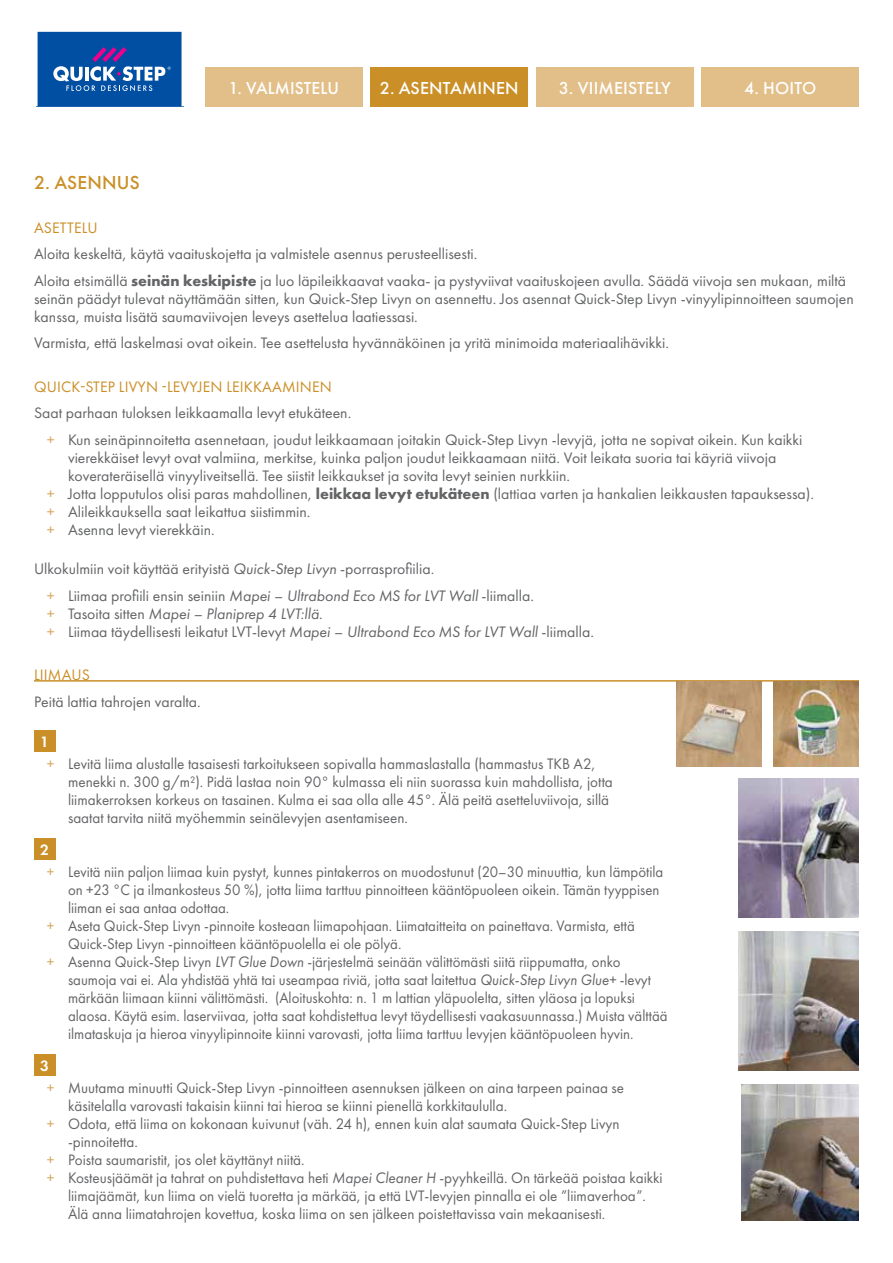
<style>
.page{position:relative;width:893px;height:1263px;background:#fff}
.page>*{position:absolute;margin:0;border:0;box-sizing:border-box;transform-origin:0 0}
.t1{font:500 19.5px "Futura PT";letter-spacing:.01em;color:#ca8f27}
.t2{font:500 18px "Futura PT";letter-spacing:.01em;color:#fff}
.t3{font:15.75px/26.5px "Futura PT";color:#636466}
.t4{font:15.75px/18px "Futura PT";color:#636466;scale:.96 1}
.t5{font:15.75px "Futura PT";color:#636466;scale:.94 1}
.t6{font:15.75px "Futura PT";letter-spacing:.01em;color:#ca8f27}
.t7{font:600 15.6px "Futura PT";color:#fff}
.s1{font-weight:700}
.s2{color:#d6a65a}
.s3{font-style:italic}
</style>
<div class="page">
<svg style="left:37px;top:31px;width:145px;height:75px;background:#2060ac"></svg>
<div style="left:205px;top:68px;width:157px;height:39px;background:#e2bf88"></div>
<div style="left:371px;top:68px;width:157px;height:39px;background:#ca8f27"></div>
<div style="left:536px;top:68px;width:157px;height:39px;background:#e2bf88"></div>
<div style="left:702px;top:68px;width:157px;height:39px;background:#e2bf88"></div>
<hr style="left:34px;top:680px;width:825px;height:2px;background:#ca8f27">
<div style="left:34px;top:730px;width:21px;height:21px;background:#ca8f27"></div>
<div style="left:34px;top:838px;width:21px;height:21px;background:#ca8f27"></div>
<div style="left:34px;top:1054px;width:21px;height:21px;background:#ca8f27"></div>
<img style="left:774px;top:681px;width:85px;height:85px">
<img style="left:677px;top:681px;width:85px;height:86px">
<img style="left:739px;top:931px;width:120px;height:140px">
<img style="left:739px;top:778px;width:120px;height:140px">
<img style="left:742px;top:1084px;width:117px;height:136px">
<p class="t2" style="left:228px;top:77px;width:112px">1. VALMISTELU</p>
<p class="t2" style="left:380px;top:77px;width:140px">2. ASENTAMINEN</p>
<p class="t2" style="left:559px;top:77px;width:114px">3. VIIMEISTELY</p>
<p class="t2" style="left:744px;top:77px;width:73px">4. HOITO</p>
<p class="t1" style="left:34px;top:171px;width:107px">2. ASENNUS</p>
<p class="t6" style="left:34px;top:218px;width:65px">ASETTELU</p>
<p class="t3" style="left:34px;top:241px;width:814px">Aloita keskeltä, käytä vaaituskojetta ja valmistele asennus perusteellisesti.<br>Aloita etsimällä <span class="s1">seinän keskipiste</span> ja luo läpileikkaavat vaaka- ja pystyviivat vaaituskojeen avulla. Säädä viivoja sen mukaan, miltä</p>
<p class="t3" style="left:34px;top:289px;width:821px;line-height:18px">seinän päädyt tulevat näyttämään sitten, kun Quick-Step Livyn on asennettu. Jos asennat Quick-Step Livyn -vinyylipinnoitteen saumojen kanssa, muista lisätä saumaviivojen leveys asettelua laatiessasi.</p>
<p class="t3" style="left:34px;top:330px;width:637px">Varmista, että laskelmasi ovat oikein. Tee asettelusta hyvännäköinen ja yritä minimoida materiaalihävikki.</p>
<p class="t6" style="left:34px;top:377px;width:299px">QUICK-STEP LIVYN -LEVYJEN LEIKKAAMINEN</p>
<p class="t3" style="left:47px;top:400px;width:757px;text-indent:-13px">Saat parhaan tuloksen leikkaamalla levyt etukäteen.<br><span class="s2">+</span> Kun seinäpinnoitetta asennetaan, joudut leikkaamaan joitakin Quick-Step Livyn -levyjä, jotta ne sopivat oikein. Kun kaikki</p>
<p class="t3" style="left:68px;top:444px;width:710px">vierekkäiset levyt ovat valmiina, merkitse, kuinka paljon joudut leikkaamaan niitä. Voit leikata suoria tai käyriä viivoja</p>
<p class="t3" style="left:68px;top:462px;width:503px">koverateräisellä vinyyliveitsellä. Tee siistit leikkaukset ja sovita levyt seinien nurkkiin.</p>
<p class="t3" style="left:47px;top:480px;width:769px"><span class="s2">+</span> Jotta lopputulos olisi paras mahdollinen, <span class="s1">leikkaa levyt etukäteen</span> (lattiaa varten ja hankalien leikkausten tapauksessa).</p>
<p class="t3" style="left:47px;top:498px;width:265px"><span class="s2">+</span> Alileikkauksella saat leikattua siistimmin.</p>
<p class="t3" style="left:47px;top:516px;width:169px"><span class="s2">+</span> Asenna levyt vierekkäin.</p>
<p class="t3" style="left:47px;top:555px;width:489px;text-indent:-13px">Ulkokulmiin voit käyttää erityistä <span class="s3">Quick-Step Livyn</span> -porrasprofiilia.<br><span class="s2">+</span> Liimaa profiili ensin seiniin <span class="s3">Mapei – Ultrabond Eco MS for LVT Wall</span> -liimalla.</p>
<p class="t3" style="left:47px;top:604px;width:549px;line-height:18px"><span class="s2">+</span> Tasoita sitten <span class="s3">Mapei – Planiprep 4 LVT:llä</span>.<br><span class="s2">+</span> Liimaa täydellisesti leikatut LVT-levyt <span class="s3">Mapei – Ultrabond Eco MS for LVT Wall</span> -liimalla.</p>
<p class="t6" style="left:34px;top:665px;width:58px">LIIMAUS</p>
<p class="t3" style="left:34px;top:688px;width:168px">Peitä lattia tahrojen varalta.</p>
<p class="t7" style="left:40px;top:731px;width:10px">1</p>
<p class="t4" style="left:68px;top:755px;width:569px;text-indent:-21px"><span class="s2">+</span> Levitä liima alustalle tasaisesti tarkoitukseen sopivalla hammaslastalla (hammastus TKB A2, menekki n. 300 g/m²). Pidä lastaa noin 90° kulmassa eli niin suorassa kuin mahdollista, jotta liimakerroksen korkeus on tasainen. Kulma ei saa olla alle 45°. Älä peitä asetteluviivoja, sillä saatat tarvita niitä myöhemmin seinälevyjen asentamiseen.</p>
<p class="t7" style="left:40px;top:839px;width:10px">2</p>
<p class="t5" style="left:47px;top:862px;width:657px"><span class="s2">+</span> Levitä niin paljon liimaa kuin pystyt, kunnes pintakerros on muodostunut (20–30 minuuttia, kun lämpötila</p>
<p class="t5" style="left:68px;top:880px;width:631px">on +23 °C ja ilmankosteus 50 %), jotta liima tarttuu pinnoitteen kääntöpuoleen oikein. Tämän tyyppisen</p>
<p class="t5" style="left:68px;top:898px;width:173px">liiman ei saa antaa odottaa.</p>
<p class="t5" style="left:47px;top:916px;width:627px"><span class="s2">+</span> Aseta Quick-Step Livyn -pinnoite kosteaan liimapohjaan. Liimataitteita on painettava. Varmista, että</p>
<p class="t5" style="left:68px;top:934px;width:356px">Quick-Step Livyn -pinnoitteen kääntöpuolella ei ole pölyä.</p>
<p class="t5" style="left:47px;top:952px;width:612px"><span class="s2">+</span> Asenna Quick-Step Livyn <span class="s3">LVT Glue Down</span> -järjestelmä seinään välittömästi siitä riippumatta, onko</p>
<p class="t5" style="left:68px;top:970px;width:622px">saumoja vai ei. Ala yhdistää yhtä tai useampaa riviä, jotta saat laitettua <span class="s3">Quick-Step Livyn Glue+</span> -levyt</p>
<p class="t5" style="left:68px;top:988px;width:605px">märkään liimaan kiinni välittömästi. (Aloituskohta: n. 1 m lattian yläpuolelta, sitten yläosa ja lopuksi</p>
<p class="t5" style="left:68px;top:1006px;width:639px">alaosa. Käytä esim. laserviivaa, jotta saat kohdistettua levyt täydellisesti vaakasuunnassa.) Muista välttää</p>
<p class="t5" style="left:68px;top:1024px;width:603px">ilmataskuja ja hieroa vinyylipinnoite kiinni varovasti, jotta liima tarttuu levyjen kääntöpuoleen hyvin.</p>
<p class="t7" style="left:40px;top:1055px;width:10px">3</p>
<p class="t4" style="left:47px;top:1079px;width:603px"><span class="s2">+</span> Muutama minuutti Quick-Step Livyn -pinnoitteen asennuksen jälkeen on aina tarpeen painaa se</p>
<p class="t4" style="left:68px;top:1097px;width:459px">käsitelalla varovasti takaisin kiinni tai hieroa se kiinni pienellä korkkitaululla.</p>
<p class="t4" style="left:47px;top:1115px;width:598px"><span class="s2">+</span> Odota, että liima on kokonaan kuivunut (väh. 24 h), ennen kuin alat saumata Quick-Step Livyn</p>
<p class="t4" style="left:68px;top:1133px;width:74px">-pinnoitetta.</p>
<p class="t4" style="left:47px;top:1151px;width:270px"><span class="s2">+</span> Poista saumaristit, jos olet käyttänyt niitä.</p>
<p class="t4" style="left:47px;top:1169px;width:643px"><span class="s2">+</span> Kosteusjäämät ja tahrat on puhdistettava heti <span class="s3">Mapei Cleaner H</span> -pyyhkeillä. On tärkeää poistaa kaikki</p>
<p class="t4" style="left:68px;top:1187px;width:603px">liimajäämät, kun liima on vielä tuoretta ja märkää, ja että LVT-levyjen pinnalla ei ole ”liimaverhoa”.</p>
<p class="t4" style="left:68px;top:1205px;width:561px">Älä anna liimatahrojen kovettua, koska liima on sen jälkeen poistettavissa vain mekaanisesti.</p>
</div>
